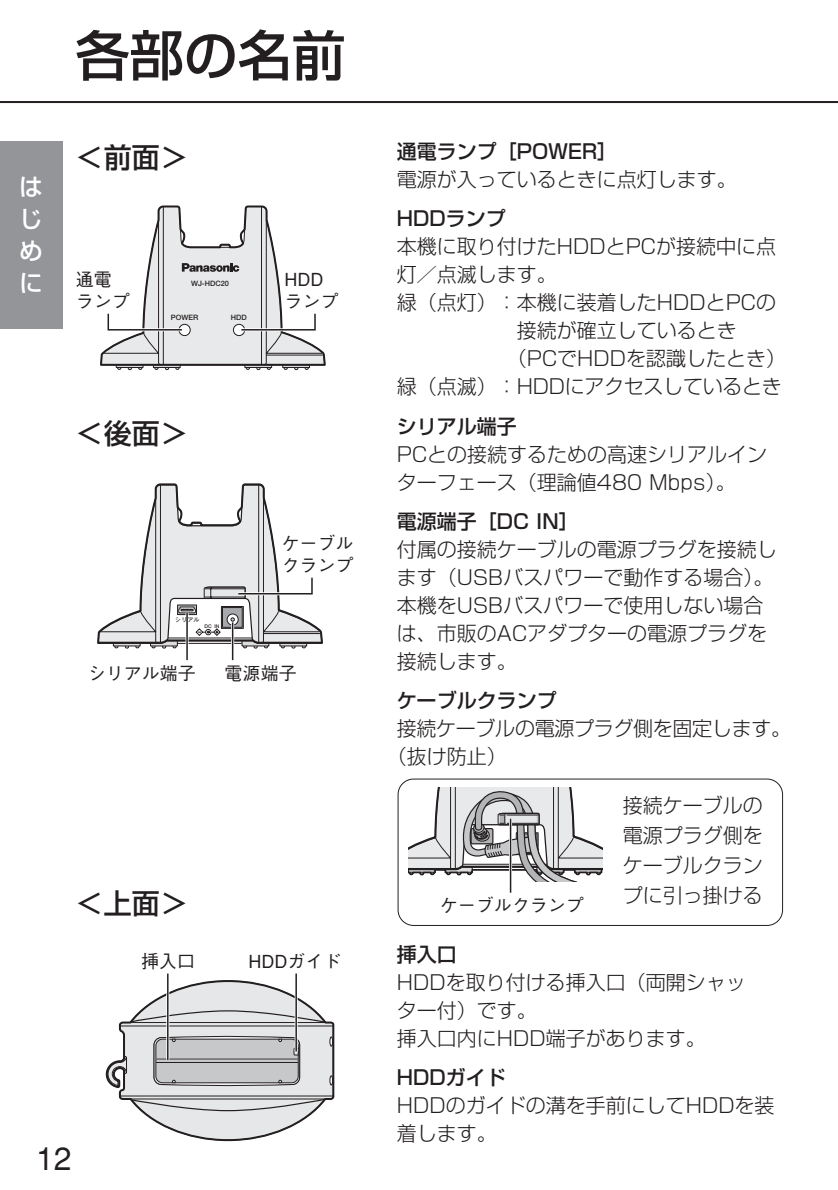
<style>
.page{position:relative;width:838px;height:1190px;background:#fff}
.page>*{position:absolute;margin:0;border:0;box-sizing:border-box;transform-origin:0 0}
.t1{font:500 54px "Shin Go";color:#231f20}
.t2{font:32px "Helvetica";color:#231f20}
.t3{font:500 28px "Shin Go";color:#231f20}
.t4{font:500 24px/32px "Shin Go";color:#fff;text-align:justify}
.t5{font:300 20px/28px "Shin Go";color:#231f20}
.t6{font:500 20px "Shin Go";color:#231f20}
.t7{font:500 18px/22px "Gothic BBB";color:#231f20}
.t8{font:700 7.4px "Futo Go B101";color:#231f20}
.t9{font:700 6px "Futo Go B101";color:#231f20}
.t10{font:700 5px "Futo Go B101";color:#231f20}
</style>
<div class="page">
<hr style="left:0;top:101px;width:838px;height:2px;background:#231f20">
<div style="left:0;top:142px;width:62px;height:187px;background:#939598"></div>
<div style="left:398px;top:779px;width:385px;height:147px;border:2px solid #231f20;border-radius:16px"></div>
<svg style="left:100px;top:206px;width:226px;height:164px"></svg>
<svg style="left:97px;top:483px;width:226px;height:178px"></svg>
<svg style="left:106px;top:980px;width:229px;height:161px"></svg>
<hr style="left:295px;top:974px;width:3px;height:77px;background:#fff">
<hr style="left:295px;top:974px;width:2px;height:77px;background:#231f20">
<hr style="left:166px;top:974px;width:3px;height:86px;background:#fff">
<hr style="left:167px;top:974px;width:2px;height:86px;background:#231f20">
<svg style="left:409px;top:787px;width:193px;height:94px"></svg>
<hr style="left:509px;top:819px;width:3px;height:74px;background:#fff">
<hr style="left:510px;top:819px;width:1px;height:74px;background:#231f20">
<h1 class="t1" style="left:76px;top:35px;width:272px">各部の名前</h1>
<p class="t4" style="left:19px;top:174px;width:25px">はじめに</p>
<h3 class="t3" style="left:76px;top:147px;width:114px">＜前面＞</h3>
<p class="t7" style="left:76px;top:271px;width:56px">通電ランプ</p>
<p class="t7" style="left:285px;top:271px;width:56px">HDDランプ</p>
<p class="t8" style="left:191px;top:280px;width:40px">WJ-HDC20</p>
<p class="t8" style="left:171px;top:315px;width:29px">POWER</p>
<p class="t8" style="left:231px;top:315px;width:18px">HDD</p>
<h3 class="t3" style="left:76px;top:423px;width:114px">＜後面＞</h3>
<p class="t9" style="left:175px;top:617px;width:26px">シリアル</p>
<p class="t10" style="left:204px;top:624px;width:16px">DC IN</p>
<p class="t7" style="left:282px;top:535px;width:74px">ケーブルクランプ</p>
<p class="t7" style="left:88px;top:664px;width:110px">シリアル端子</p>
<p class="t7" style="left:225px;top:664px;width:74px">電源端子</p>
<h3 class="t3" style="left:76px;top:893px;width:114px">＜上面＞</h3>
<p class="t7" style="left:141px;top:952px;width:56px">挿入口</p>
<p class="t7" style="left:248px;top:952px;width:94px">HDDガイド</p>
<h2 class="t2" style="left:36px;top:1147px;width:37px">12</h2>
<p class="t6" style="left:397px;top:144px;width:222px">通電ランプ［POWER］</p>
<p class="t5" style="left:397px;top:168px;width:341px">電源が入っているときに点灯します。</p>
<p class="t6" style="left:397px;top:211px;width:110px">HDDランプ</p>
<p class="t5" style="left:397px;top:236px;width:381px">本機に取り付けたHDDとPCが接続中に点</p>
<p class="t5" style="left:397px;top:264px;width:161px">灯／点滅します。</p>
<p class="t5" style="left:397px;top:292px;width:381px">緑（点灯）：本機に装着したHDDとPCの</p>
<p class="t5" style="left:517px;top:320px;width:221px">接続が確立しているとき</p>
<p class="t5" style="left:507px;top:348px;width:281px">（PCでHDDを認識したとき）</p>
<p class="t5" style="left:397px;top:376px;width:386px">緑（点滅）：HDDにアクセスしているとき</p>
<p class="t6" style="left:397px;top:419px;width:121px">シリアル端子</p>
<p class="t5" style="left:397px;top:443px;width:372px">PCとの接続するための高速シリアルインターフェース（理論値480 Mbps）。</p>
<p class="t6" style="left:397px;top:514px;width:183px">電源端子［DC IN］</p>
<p class="t5" style="left:397px;top:538px;width:381px">付属の接続ケーブルの電源プラグを接続します（USBバスパワーで動作する場合）。本機をUSBバスパワーで使用しない場合は、市販のACアダプターの電源プラグを接続します。</p>
<p class="t6" style="left:397px;top:693px;width:161px">ケーブルクランプ</p>
<p class="t5" style="left:387px;top:718px;width:406px;text-indent:10px">接続ケーブルの電源プラグ側を固定します。（抜け防止）</p>
<p class="t7" style="left:440px;top:897px;width:146px">ケーブルクランプ</p>
<p class="t5" style="left:623px;top:793px;width:141px;line-height:30px;text-align:justify">接続ケーブルの電源プラグ側をケーブルクランプに引っ掛ける</p>
<p class="t6" style="left:397px;top:947px;width:61px">挿入口</p>
<p class="t5" style="left:397px;top:971px;width:350px">HDDを取り付ける挿入口（両開シャッター付）です。<br>挿入口内にHDD端子があります。</p>
<p class="t6" style="left:397px;top:1070px;width:110px">HDDガイド</p>
<p class="t5" style="left:397px;top:1094px;width:379px">HDDのガイドの溝を手前にしてHDDを装着します。</p>
</div>
